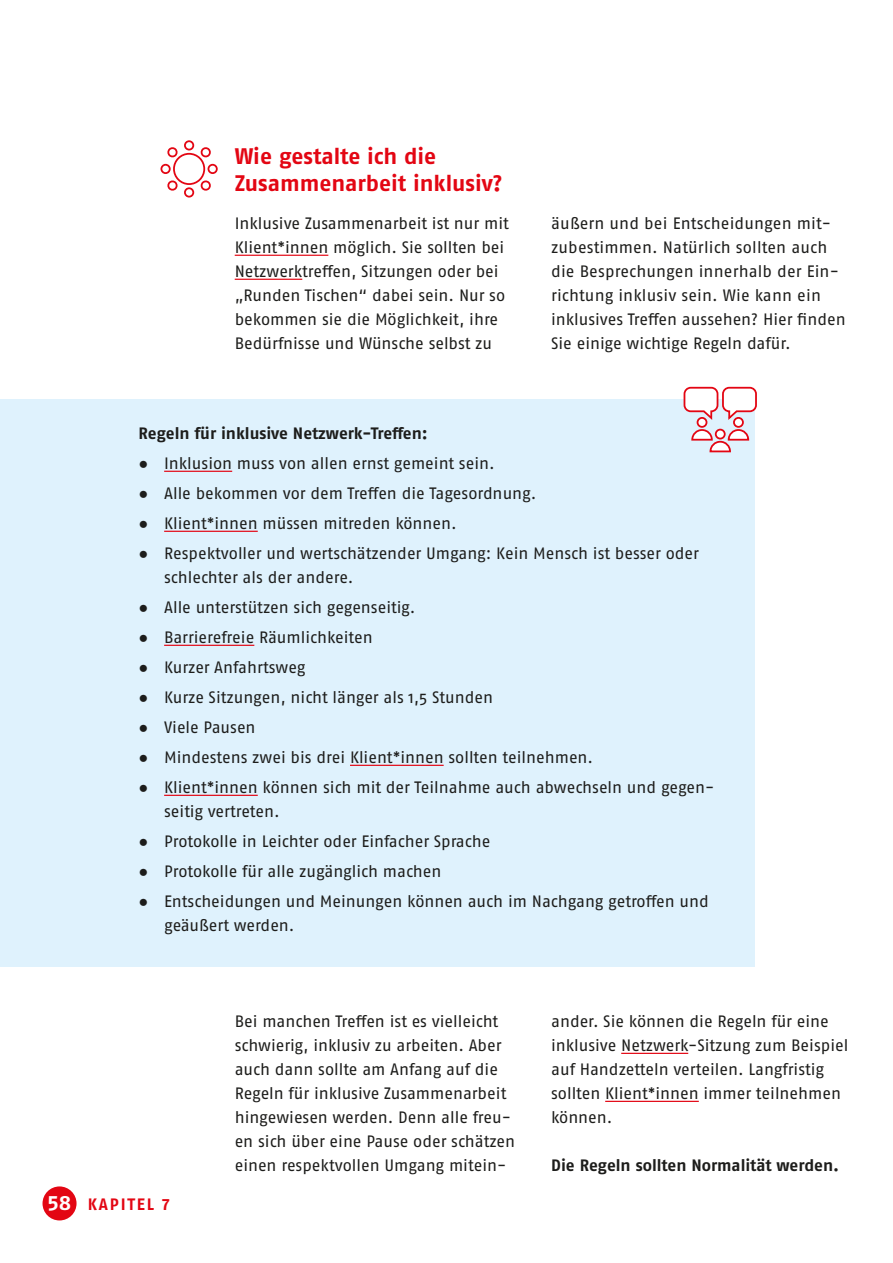
<style>
.page{position:relative;width:893px;height:1263px;background:#fff}
.page>*{position:absolute;margin:0;border:0;box-sizing:border-box;transform-origin:0 0}
.t1{font:700 22.5px/27px "Fago Pro";color:#e30613}
.t2{font:700 21px "Fago Pro";color:#fff}
.t3{font:16.5px/24px "Fago Pro";color:#1d1d1b}
.Ueberschrift_Beispiel{font:700 16.5px "Fago Pro";letter-spacing:-.005em;color:#1d1d1b}
.t4{font:700 16.5px "Fago Pro";letter-spacing:.11em;color:#e30613}
.s1{font-family:"Arial"}
</style>
<div class="page">
<div style="left:0;top:399px;width:754px;height:568px;background:#dff2fd"></div>
<hr style="left:164px;top:471px;width:68px;height:1px;background:#e30613">
<hr style="left:164px;top:531px;width:94px;height:1px;background:#e30613">
<hr style="left:164px;top:645px;width:90px;height:1px;background:#e30613">
<hr style="left:350px;top:765px;width:94px;height:1px;background:#e30613">
<hr style="left:164px;top:795px;width:94px;height:1px;background:#e30613">
<hr style="left:235px;top:255px;width:93px;height:1px;background:#e30613">
<hr style="left:235px;top:279px;width:67px;height:1px;background:#e30613">
<div style="left:184px;top:140px;width:10px;height:10px;border:2px solid #e30613;border-radius:50%"></div>
<div style="left:160px;top:164px;width:11px;height:10px;border:2px solid #e30613;border-radius:50%"></div>
<div style="left:184px;top:187px;width:10px;height:11px;border:2px solid #e30613;border-radius:50%"></div>
<div style="left:208px;top:164px;width:10px;height:10px;border:2px solid #e30613;border-radius:50%"></div>
<div style="left:173px;top:153px;width:32px;height:32px;border:2px solid #e30613;border-radius:50%"></div>
<svg style="left:167px;top:147px;width:11px;height:12px"></svg>
<svg style="left:167px;top:180px;width:13px;height:11px"></svg>
<svg style="left:200px;top:178px;width:11px;height:13px"></svg>
<svg style="left:199px;top:147px;width:12px;height:11px"></svg>
<div style="left:723px;top:388px;width:33px;height:23px;background:#fff;border-radius:6px"></div>
<div style="left:722px;top:387px;width:35px;height:25px;border:2px solid #e30613;border-radius:6px"></div>
<div style="left:684px;top:388px;width:33px;height:23px;background:#fff;border-radius:6px"></div>
<div style="left:684px;top:387px;width:34px;height:25px;border:2px solid #e30613;border-radius:6px"></div>
<div style="left:734px;top:418px;width:9px;height:9px;background:#fff;border-radius:50%"></div>
<div style="left:733px;top:417px;width:11px;height:11px;border:2px solid #e30613;border-radius:50%"></div>
<div style="left:697px;top:418px;width:9px;height:9px;background:#fff;border-radius:50%"></div>
<div style="left:697px;top:417px;width:10px;height:11px;border:2px solid #e30613;border-radius:50%"></div>
<svg style="left:691px;top:428px;width:59px;height:25px"></svg>
<hr style="left:621px;top:1053px;width:67px;height:1px;background:#e30613">
<hr style="left:605px;top:1101px;width:94px;height:1px;background:#e30613">
<div style="left:43px;top:1186px;width:34px;height:34px;background:#e30613;border-radius:50%"></div>
<h3 class="t1" style="left:235px;top:142px;width:269px">Wie gestalte ich die<br>Zusammenarbeit inklusiv?</h3>
<p class="t3" style="left:235px;top:211px;width:276px">Inklusive Zusammenarbeit ist nur mit Klient*innen möglich. Sie sollten bei Netzwerktreffen, Sitzungen oder bei „Runden Tischen“ dabei sein. Nur so bekommen sie die Möglichkeit, ihre Bedürfnisse und Wünsche selbst zu</p>
<p class="t3" style="left:551px;top:211px;width:296px">äußern und bei Entscheidungen mit&shy;zubestimmen. Natürlich sollten auch die Besprechungen innerhalb der Ein&shy;richtung inklusiv sein. Wie kann ein inklusives Treffen aussehen? Hier finden Sie einige wichtige Regeln dafür.</p>
<p class="Ueberschrift_Beispiel" style="left:139px;top:423px;width:291px">Regeln für inklusive Netzwerk-Treffen:</p>
<p class="t3" style="left:139px;top:451px;width:358px"><span class="s1">●</span> Inklusion muss von allen ernst gemeint sein.</p>
<p class="t3" style="left:139px;top:481px;width:399px"><span class="s1">●</span> Alle bekommen vor dem Treffen die Tagesordnung.</p>
<p class="t3" style="left:139px;top:511px;width:320px"><span class="s1">●</span> Klient*innen müssen mitreden können.</p>
<p class="t3" style="left:164px;top:541px;width:536px;text-indent:-26px"><span class="s1">●</span> Respektvoller und wertschätzender Umgang: Kein Mensch ist besser oder schlechter als der andere.</p>
<p class="t3" style="left:139px;top:595px;width:278px"><span class="s1">●</span> Alle unterstützen sich gegenseitig.</p>
<p class="t3" style="left:139px;top:625px;width:236px"><span class="s1">●</span> Barrierefreie Räumlichkeiten</p>
<p class="t3" style="left:139px;top:655px;width:168px"><span class="s1">●</span> Kurzer Anfahrtsweg</p>
<p class="t3" style="left:139px;top:685px;width:356px"><span class="s1">●</span> Kurze Sitzungen, nicht länger als 1,5 Stunden</p>
<p class="t3" style="left:139px;top:715px;width:118px"><span class="s1">●</span> Viele Pausen</p>
<p class="t3" style="left:139px;top:745px;width:456px"><span class="s1">●</span> Mindestens zwei bis drei Klient*innen sollten teilnehmen.</p>
<p class="t3" style="left:164px;top:775px;width:552px;text-indent:-26px"><span class="s1">●</span> Klient*innen können sich mit der Teilnahme auch abwechseln und gegen&shy;seitig vertreten.</p>
<p class="t3" style="left:139px;top:829px;width:353px"><span class="s1">●</span> Protokolle in Leichter oder Einfacher Sprache</p>
<p class="t3" style="left:139px;top:859px;width:304px"><span class="s1">●</span> Protokolle für alle zugänglich machen</p>
<p class="t3" style="left:164px;top:889px;width:546px;text-indent:-26px"><span class="s1">●</span> Entscheidungen und Meinungen können auch im Nachgang getroffen und geäußert werden.</p>
<p class="t2" style="left:48px;top:1190px;width:25px">58</p>
<p class="t4" style="left:88px;top:1194px;width:84px">KAPITEL 7</p>
<p class="t3" style="left:235px;top:1009px;width:282px">Bei manchen Treffen ist es vielleicht schwierig, inklusiv zu arbeiten. Aber auch dann sollte am Anfang auf die Regeln für inklusive Zusammenarbeit hingewiesen werden. Denn alle freu&shy;en sich über eine Pause oder schätzen einen respektvollen Umgang mitein-</p>
<p class="t3" style="left:551px;top:1009px;width:299px">ander. Sie können die Regeln für eine inklusive Netzwerk-Sitzung zum Beispiel auf Handzetteln verteilen. Langfristig sollten Klient*innen immer teilnehmen können.</p>
<p class="Ueberschrift_Beispiel" style="left:551px;top:1155px;width:290px">Die Regeln sollten Normalität werden.</p>
</div>
